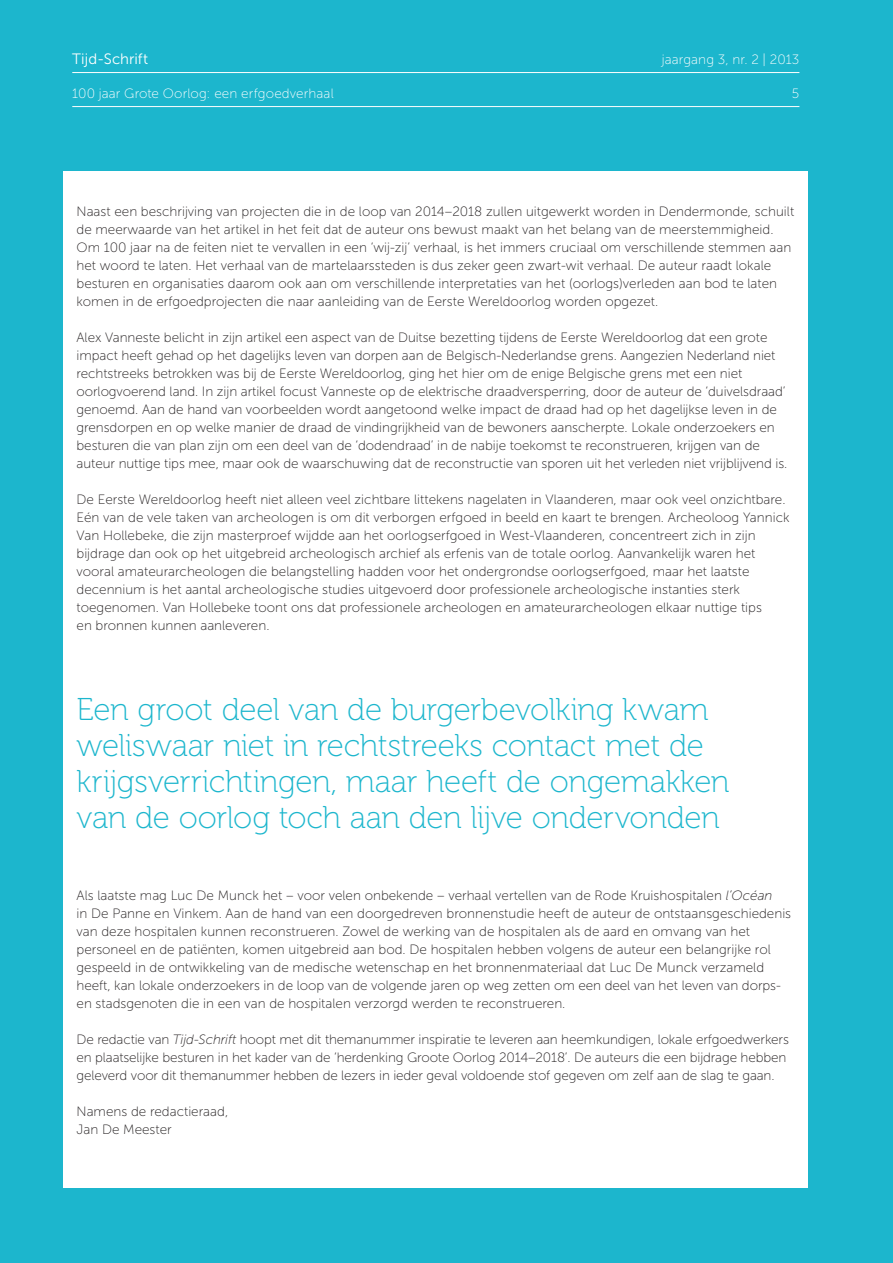
<style>
.page{position:relative;width:893px;height:1263px;background:#1cb6cd}
.page>*{position:absolute;margin:0;border:0;box-sizing:border-box;transform-origin:0 0}
.t1{font:31.5px/36px "Museo 100";letter-spacing:-.01em;color:#1cb6cd}
.t2{font:15px "Museo Sans 300";letter-spacing:.005em;color:#fff}
.t3{font:13.5px/18px "Museo Sans 100";color:#231f20}
.t4{font:13.5px "Museo Sans 100";letter-spacing:.01em;color:#fff}
.s1{font-style:italic}
</style>
<div class="page">
<div style="left:64px;top:171px;width:744px;height:1017px;background:#fff"></div>
<hr style="left:72px;top:106px;width:727px;height:1px;background:#fff">
<hr style="left:72px;top:72px;width:727px;height:1px;background:#fff">
<p class="t2" style="left:72px;top:51px;width:77px">Tijd-Schrift</p>
<p class="t4" style="left:72px;top:86px;width:263px">100 jaar Grote Oorlog: een erfgoedverhaal</p>
<p class="t4" style="left:662px;top:52px;width:139px">jaargang 3, nr. 2 | 2013</p>
<p class="t4" style="left:792px;top:86px;width:9px">5</p>
<p class="t3" style="left:77px;top:203px;width:719px">Naast een beschrijving van projecten die in de loop van 2014–2018 zullen uitgewerkt worden in Dendermonde, schuilt de meerwaarde van het artikel in het feit dat de auteur ons bewust maakt van het belang van de meerstemmigheid.<br>Om 100 jaar na de feiten niet te vervallen in een ‘wij-zij’ verhaal, is het immers cruciaal om verschillende stemmen aan het woord te laten. Het verhaal van de martelaarssteden is dus zeker geen zwart-wit verhaal. De auteur raadt lokale besturen en organisaties daarom ook aan om verschillende interpretaties van het (oorlogs)verleden aan bod te laten komen in de erfgoedprojecten die naar aanleiding van de Eerste Wereldoorlog worden opgezet.</p>
<p class="t3" style="left:77px;top:329px;width:712px">Alex Vanneste belicht in zijn artikel een aspect van de Duitse bezetting tijdens de Eerste Wereldoorlog dat een grote impact heeft gehad op het dagelijks leven van dorpen aan de Belgisch-Nederlandse grens. Aangezien Nederland niet rechtstreeks betrokken was bij de Eerste Wereldoorlog, ging het hier om de enige Belgische grens met een niet oorlogvoerend land. In zijn artikel focust Vanneste op de elektrische draadversperring, door de auteur de ‘duivelsdraad’ genoemd. Aan de hand van voorbeelden wordt aangetoond welke impact de draad had op het dagelijkse leven in de grensdorpen en op welke manier de draad de vindingrijkheid van de bewoners aanscherpte. Lokale onderzoekers en besturen die van plan zijn om een deel van de ‘dodendraad’ in de nabije toekomst te reconstrueren, krijgen van de auteur nuttige tips mee, maar ook de waarschuwing dat de reconstructie van sporen uit het verleden niet vrijblijvend is.</p>
<p class="t3" style="left:77px;top:490px;width:714px">De Eerste Wereldoorlog heeft niet alleen veel zichtbare littekens nagelaten in Vlaanderen, maar ook veel onzichtbare.<br>Eén van de vele taken van archeologen is om dit verborgen erfgoed in beeld en kaart te brengen. Archeoloog Yannick Van Hollebeke, die zijn masterproef wijdde aan het oorlogserfgoed in West-Vlaanderen, concentreert zich in zijn bijdrage dan ook op het uitgebreid archeologisch archief als erfenis van de totale oorlog. Aanvankelijk waren het vooral amateurarcheologen die belangstelling hadden voor het ondergrondse oorlogserfgoed, maar het laatste decennium is het aantal archeologische studies uitgevoerd door professionele archeologische instanties sterk toegenomen. Van Hollebeke toont ons dat professionele archeologen en amateurarcheologen elkaar nuttige tips<br>en bronnen kunnen aanleveren.</p>
<h1 class="t1" style="left:77px;top:692px;width:655px">Een groot deel van de burgerbevolking kwam weliswaar niet in rechtstreeks contact met de krijgsverrichtingen, maar heeft de ongemakken van de oorlog toch aan den lijve ondervonden</h1>
<p class="t3" style="left:77px;top:886px;width:716px">Als laatste mag Luc De Munck het – voor velen onbekende – verhaal vertellen van de Rode Kruishospitalen <span class="s1">l’Océan<br></span>in De Panne en Vinkem. Aan de hand van een doorgedreven bronnenstudie heeft de auteur de ontstaansgeschiedenis van deze hospitalen kunnen reconstrueren. Zowel de werking van de hospitalen als de aard en omvang van het personeel en de patiënten, komen uitgebreid aan bod. De hospitalen hebben volgens de auteur een belangrijke rol gespeeld in de ontwikkeling van de medische wetenschap en het bronnenmateriaal dat Luc De Munck verzameld heeft, kan lokale onderzoekers in de loop van de volgende jaren op weg zetten om een deel van het leven van dorps&shy;en stadsgenoten die in een van de hospitalen verzorgd werden te reconstrueren.</p>
<p class="t3" style="left:77px;top:1030px;width:714px">De redactie van <span class="s1">Tijd-Schrift</span> hoopt met dit themanummer inspiratie te leveren aan heemkundigen, lokale erfgoedwerkers en plaatselijke besturen in het kader van de ‘herdenking Groote Oorlog 2014–2018’. De auteurs die een bijdrage hebben geleverd voor dit themanummer hebben de lezers in ieder geval voldoende stof gegeven om zelf aan de slag te gaan.</p>
<p class="t3" style="left:77px;top:1102px;width:153px">Namens de redactieraad,<br>Jan De Meester</p>
</div>
